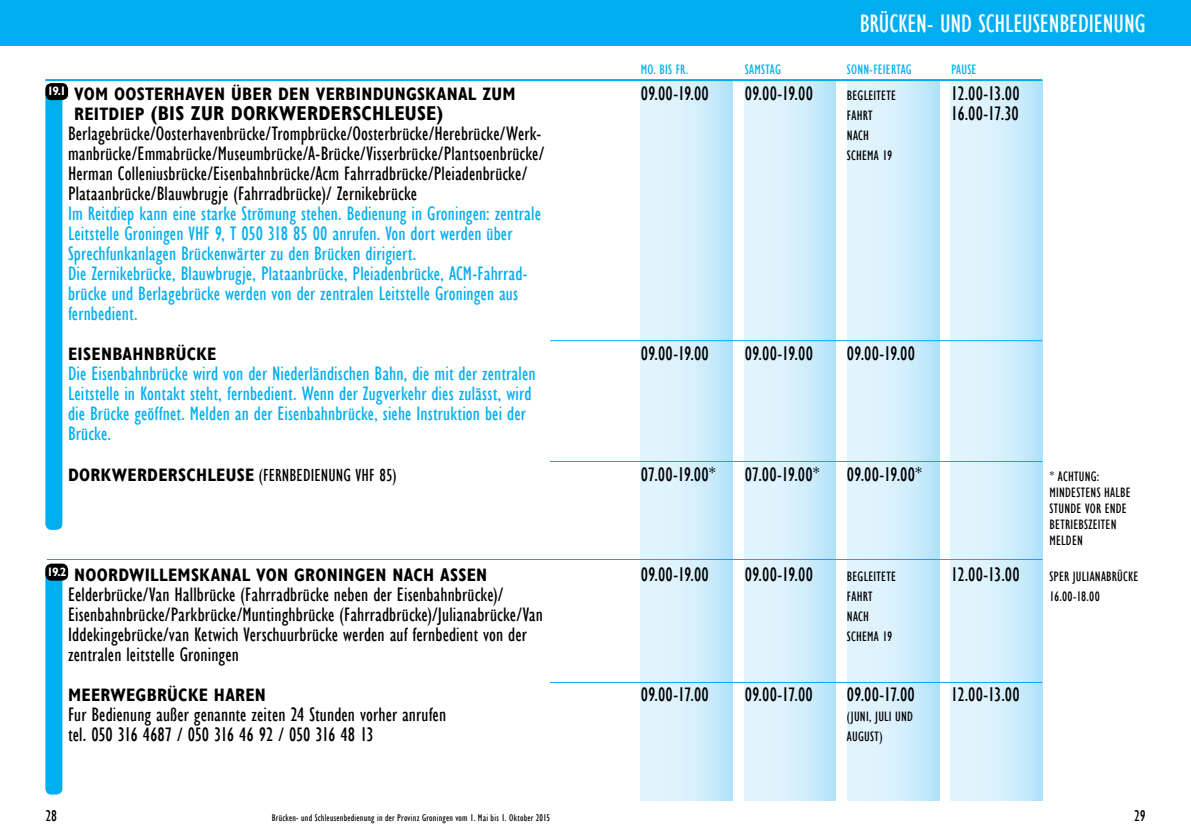
<style>
.page{position:relative;width:1191px;height:840px;background:#fff}
.page>*{position:absolute;margin:0;border:0;box-sizing:border-box;transform-origin:0 0}
.t1{font:26px "Gill Sans Condensed";letter-spacing:-.005em;color:#fff}
.t2{font:20px/20px "Gill Sans Condensed";letter-spacing:.005em;color:#000}
.t3{font:20px/20px "Gill Sans Condensed";letter-spacing:.005em;color:#00aeef}
.t4{font:700 18px "Gill Sans Condensed";letter-spacing:.015em;color:#000}
.t5{font:18px "Gill Sans Condensed";letter-spacing:.01em;color:#000}
.t6{font:16px "Gill Sans Condensed";color:#000}
.t7{font:14px/20px "Gill Sans Condensed";letter-spacing:.015em;color:#000}
.t8{font:14px "Gill Sans Condensed";letter-spacing:.015em;color:#00aeef}
.t9{font:10px "Gill Sans Condensed";letter-spacing:.025em;color:#000}
.s1{font-weight:700;font-size:18px}
.s2{font-weight:700}
</style>
<div class="page">
<div style="left:45px;top:86px;width:17px;height:443px;background:#00aeef;border-radius:6px"></div>
<div style="left:45px;top:565px;width:17px;height:229px;background:#00aeef;border-radius:6px"></div>
<div style="left:595px;top:0;width:596px;height:45px;background:#00aeef"></div>
<div style="left:0;top:0;width:595px;height:45px;background:#00aeef"></div>
<div style="left:641px;top:80px;width:91px;height:720px;background:linear-gradient(to right,#ebf7fe,#bde6fb)"></div>
<div style="left:744px;top:80px;width:92px;height:720px;background:linear-gradient(to right,#ebf7fe,#bce6fb)"></div>
<div style="left:847px;top:80px;width:92px;height:720px;background:linear-gradient(to right,#ebf7fe,#bce6fb)"></div>
<div style="left:950px;top:80px;width:92px;height:720px;background:linear-gradient(to right,#ebf7fe,#bce6fb)"></div>
<div style="left:45px;top:83px;width:23px;height:17px;background:#000;border-radius:6px"></div>
<div style="left:45px;top:563px;width:23px;height:17px;background:#000;border-radius:6px"></div>
<hr style="left:45px;top:79px;width:997px;height:2px;background:#00aeef">
<hr style="left:47px;top:558px;width:995px;height:1px;background:#00aeef">
<hr style="left:550px;top:340px;width:492px;height:1px;background:#00aeef">
<hr style="left:550px;top:460px;width:492px;height:1px;background:#00aeef">
<hr style="left:550px;top:681px;width:492px;height:1px;background:#00aeef">
<h1 class="t1" style="left:859px;top:9px;width:287px">BRÜCKEN- UND SCHLEUSENBEDIENUNG</h1>
<p class="t4" style="left:47px;top:83px;width:470px"><sup>19.1</sup> VOM OOSTERHAVEN ÜBER DEN VERBINDUNGSKANAL ZUM</p>
<p class="t2" style="left:68px;top:104px;width:478px;text-indent:6px"><span class="s1">REITDIEP</span> <span class="s2">(BIS ZUR DORKWERDERSCHLEUSE)<br></span>Berlagebrücke/Oosterhavenbrücke/Trompbrücke/Oosterbrücke/Herebrücke/Werk&shy;manbrücke/Emmabrücke/Museumbrücke/A-Brücke/Visserbrücke/Plantsoenbrücke/ Herman Colleniusbrücke/Eisenbahnbrücke/Acm Fahrradbrücke/Pleiadenbrücke/ Plataanbrücke/Blauwbrugje (Fahrradbrücke)/ Zernikebrücke</p>
<p class="t3" style="left:68px;top:204px;width:474px">Im Reitdiep kann eine starke Strömung stehen. Bedienung in Groningen: zentrale Leitstelle Groningen VHF 9, T 050 318 85 00 anrufen. Von dort werden über Sprechfunkanlagen Brückenwärter zu den Brücken dirigiert.<br>Die Zernikebrücke, Blauwbrugje, Plataanbrücke, Pleiadenbrücke, ACM-Fahrrad&shy;brücke und Berlagebrücke werden von der zentralen Leitstelle Groningen aus fernbedient.</p>
<p class="t4" style="left:68px;top:343px;width:150px">EISENBAHNBRÜCKE</p>
<p class="t3" style="left:68px;top:364px;width:469px">Die Eisenbahnbrücke wird von der Niederländischen Bahn, die mit der zentralen Leitstelle in Kontakt steht, fernbedient. Wenn der Zugverkehr dies zulässt, wird die Brücke geöffnet. Melden an der Eisenbahnbrücke, siehe Instruktion bei der Brücke.</p>
<p class="t5" style="left:68px;top:464px;width:330px"><span class="s2">DORKWERDERSCHLEUSE</span> (FERNBEDIENUNG VHF 85)</p>
<p class="t4" style="left:47px;top:563px;width:442px"><sup>19.2</sup> NOORDWILLEMSKANAL VON GRONINGEN NACH ASSEN</p>
<p class="t2" style="left:68px;top:584px;width:476px">Eelderbrücke/Van Hallbrücke (Fahrradbrücke neben der Eisenbahnbrücke)/ Eisenbahnbrücke/Parkbrücke/Muntinghbrücke (Fahrradbrücke)/Julianabrücke/Van Iddekingebrücke/van Ketwich Verschuurbrücke werden auf fernbedient von der zentralen leitstelle Groningen</p>
<p class="t4" style="left:68px;top:683px;width:199px">MEERWEGBRÜCKE HAREN</p>
<p class="t2" style="left:68px;top:704px;width:379px">Fur Bedienung außer genannte zeiten 24 Stunden vorher anrufen tel. 050 316 4687 / 050 316 46 92 / 050 316 48 13</p>
<p class="t8" style="left:641px;top:61px;width:49px">MO. BIS FR.</p>
<p class="t8" style="left:745px;top:61px;width:37px">SAMSTAG</p>
<p class="t8" style="left:847px;top:61px;width:66px">SONN-FEIERTAG</p>
<p class="t8" style="left:951px;top:61px;width:27px">PAUSE</p>
<p class="t2" style="left:641px;top:84px;width:70px">09.00-19.00</p>
<p class="t2" style="left:745px;top:84px;width:70px">09.00-19.00</p>
<p class="t7" style="left:847px;top:86px;width:51px">BEGLEITETE</p>
<p class="t2" style="left:951px;top:84px;width:70px">12.00-13.00</p>
<p class="t7" style="left:847px;top:106px;width:27px">FAHRT</p>
<p class="t2" style="left:951px;top:104px;width:69px">16.00-17.30</p>
<p class="t7" style="left:847px;top:126px;width:47px">NACH<br>SCHEMA 19</p>
<p class="t2" style="left:641px;top:344px;width:70px">09.00-19.00</p>
<p class="t2" style="left:745px;top:344px;width:70px">09.00-19.00</p>
<p class="t2" style="left:847px;top:344px;width:70px">09.00-19.00</p>
<p class="t2" style="left:641px;top:464px;width:77px">07.00-19.00*</p>
<p class="t2" style="left:745px;top:464px;width:77px">07.00-19.00*</p>
<p class="t2" style="left:847px;top:464px;width:77px">09.00-19.00*</p>
<p class="t2" style="left:641px;top:564px;width:70px">09.00-19.00</p>
<p class="t2" style="left:745px;top:564px;width:70px">09.00-19.00</p>
<p class="t7" style="left:847px;top:566px;width:51px">BEGLEITETE</p>
<p class="t2" style="left:951px;top:564px;width:70px">12.00-13.00</p>
<p class="t7" style="left:847px;top:586px;width:47px">FAHRT<br>NACH<br>SCHEMA 19</p>
<p class="t2" style="left:641px;top:684px;width:69px">09.00-17.00</p>
<p class="t2" style="left:745px;top:684px;width:69px">09.00-17.00</p>
<p class="t2" style="left:847px;top:684px;width:69px">09.00-17.00</p>
<p class="t2" style="left:951px;top:684px;width:70px">12.00-13.00</p>
<p class="t7" style="left:847px;top:706px;width:68px">(JUNI, JULI UND<br>AUGUST)</p>
<p class="t7" style="left:1049px;top:468px;width:83px;line-height:16px">* ACHTUNG:<br>MINDESTENS HALBE<br>STUNDE VOR ENDE<br>BETRIEBSZEITEN<br>MELDEN</p>
<p class="t7" style="left:1049px;top:566px;width:91px">SPER JULIANABRÜCKE<br>16.00-18.00</p>
<p class="t6" style="left:45px;top:806px;width:13px">28</p>
<p class="t6" style="left:1134px;top:806px;width:13px">29</p>
<p class="t9" style="left:272px;top:811px;width:280px">Brücken- und Schleusenbedienung in der Provinz Groningen vom 1. Mai bis 1. Oktober 2015</p>
</div>
